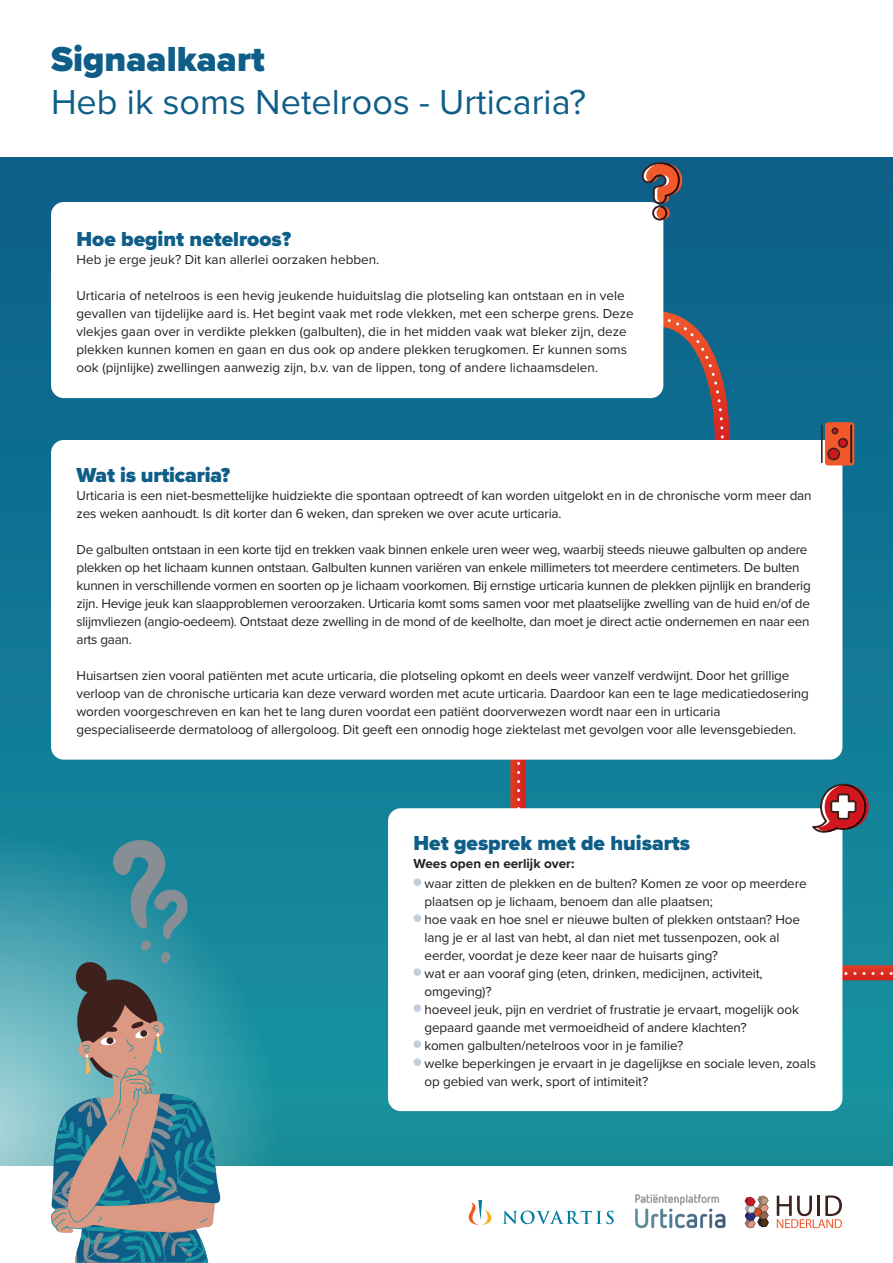
<style>
.page{position:relative;width:893px;height:1263px;background:#fff}
.page>*{position:absolute;margin:0;border:0;box-sizing:border-box;transform-origin:0 0}
.No_Spacing{font:36px "Proxima Nova";color:#0e5e88}
.No_Spacing-2{font:900 36px "Proxima Nova";color:#0e5e88}
.tabel_links{font:900 21px "Proxima Nova";color:#0e5e88}
.No_Spacing-3{font:900 21px "Proxima Nova";color:#0e5e88}
.tabel_links-2{font:13.5px/18px "Proxima Nova";letter-spacing:-.01em;color:#231f20}
.No_Spacing-4{font:13.5px/18px "Proxima Nova";letter-spacing:-.01em;color:#231f20}
.No_Spacing-5{font:700 13.5px "Proxima Nova";color:#231f20}
</style>
<div class="page">
<div style="left:0;top:157px;width:893px;height:1009px;background:linear-gradient(to bottom,#0c5d88,#1897a3)"></div>
<svg style="left:510px;top:760px;width:15px;height:48px"></svg>
<svg style="left:517px;top:760px;width:3px;height:48px"></svg>
<svg style="left:639px;top:303px;width:98px;height:137px;background:#38647c"></svg>
<svg style="left:842px;top:965px;width:51px;height:15px"></svg>
<svg style="left:842px;top:972px;width:51px;height:3px"></svg>
<div style="left:0;top:1093px;width:893px;height:73px;background:#188e99"></div>
<svg style="left:0;top:830px;width:280px;height:336px;background:#3b9dab"></svg>
<div style="left:51px;top:202px;width:612px;height:196px;background:#fff;border-radius:13px"></div>
<div style="left:51px;top:440px;width:791px;height:320px;background:#fff;border-radius:13px"></div>
<div style="left:388px;top:808px;width:454px;height:303px;background:#fff;border-radius:13px"></div>
<div style="left:414px;top:878px;width:7px;height:8px;background:#c4cfde;border-radius:50%"></div>
<div style="left:414px;top:914px;width:7px;height:8px;background:#c4cfde;border-radius:50%"></div>
<div style="left:414px;top:968px;width:7px;height:8px;background:#c4cfde;border-radius:50%"></div>
<div style="left:414px;top:1004px;width:7px;height:8px;background:#c4cfde;border-radius:50%"></div>
<div style="left:414px;top:1040px;width:7px;height:8px;background:#c4cfde;border-radius:50%"></div>
<div style="left:414px;top:1058px;width:7px;height:8px;background:#c4cfde;border-radius:50%"></div>
<svg style="left:812px;top:784px;width:57px;height:53px"></svg>
<hr style="left:821px;top:425px;width:2px;height:38px;background:#3e211d">
<svg style="left:825px;top:422px;width:29px;height:43px"></svg>
<svg style="left:642px;top:162px;width:40px;height:59px;background:#816969"></svg>
<svg style="left:51px;top:838px;width:173px;height:425px;background:#588e97"></svg>
<img style="left:635px;top:1194px;width:91px;height:35px">
<svg style="left:777px;top:1195px;width:65px;height:33px"></svg>
<svg style="left:744px;top:1195px;width:25px;height:33px"></svg>
<svg style="left:503px;top:1210px;width:111px;height:14px"></svg>
<svg style="left:468px;top:1200px;width:24px;height:24px"></svg>
<p class="No_Spacing-2" style="left:51px;top:32px;width:215px">Signaalkaart</p>
<p class="No_Spacing" style="left:51px;top:81px;width:536px">Heb ik soms Netelroos - Urticaria?</p>
<p class="No_Spacing-3" style="left:77px;top:223px;width:216px">Hoe begint netelroos?</p>
<p class="No_Spacing-4" style="left:77px;top:250px;width:304px">Heb je erge jeuk? Dit kan allerlei oorzaken hebben.</p>
<p class="No_Spacing-4" style="left:77px;top:286px;width:559px">Urticaria of netelroos is een hevig jeukende huiduitslag die plotseling kan ontstaan en in vele gevallen van tijdelijke aard is. Het begint vaak met rode vlekken, met een scherpe grens. Deze vlekjes gaan over in verdikte plekken (galbulten), die in het midden vaak wat bleker zijn, deze plekken kunnen komen en gaan en dus ook op andere plekken terugkomen. Er kunnen soms ook (pijnlijke) zwellingen aanwezig zijn, b.v. van de lippen, tong of andere lichaamsdelen.</p>
<p class="tabel_links" style="left:77px;top:459px;width:155px">Wat is urticaria?</p>
<p class="tabel_links-2" style="left:77px;top:487px;width:737px">Urticaria is een niet-besmettelijke huidziekte die spontaan optreedt of kan worden uitgelokt en in de chronische vorm meer dan zes weken aanhoudt. Is dit korter dan 6 weken, dan spreken we over acute urticaria.</p>
<p class="tabel_links-2" style="left:77px;top:541px;width:736px">De galbulten ontstaan in een korte tijd en trekken vaak binnen enkele uren weer weg, waarbij steeds nieuwe galbulten op andere plekken op het lichaam kunnen ontstaan. Galbulten kunnen variëren van enkele millimeters tot meerdere centimeters. De bulten kunnen in verschillende vormen en soorten op je lichaam voorkomen. Bij ernstige urticaria kunnen de plekken pijnlijk en branderig zijn. Hevige jeuk kan slaapproblemen veroorzaken. Urticaria komt soms samen voor met plaatselijke zwelling van de huid en/of de slijmvliezen (angio-oedeem). Ontstaat deze zwelling in de mond of de keelholte, dan moet je direct actie ondernemen en naar een arts gaan.</p>
<p class="tabel_links-2" style="left:77px;top:667px;width:734px">Huisartsen zien vooral patiënten met acute urticaria, die plotseling opkomt en deels weer vanzelf verdwijnt. Door het grillige verloop van de chronische urticaria kan deze verward worden met acute urticaria. Daardoor kan een te lage medicatiedosering worden voorgeschreven en kan het te lang duren voordat een patiënt doorverwezen wordt naar een in urticaria gespecialiseerde dermatoloog of allergoloog. Dit geeft een onnodig hoge ziektelast met gevolgen voor alle levensgebieden.</p>
<p class="tabel_links" style="left:414px;top:828px;width:278px">Het gesprek met de huisarts</p>
<p class="No_Spacing-5" style="left:414px;top:854px;width:162px">Wees open en eerlijk over:</p>
<p class="No_Spacing-4" style="left:425px;top:875px;width:384px">waar zitten de plekken en de bulten? Komen ze voor op meerdere plaatsen op je lichaam, benoem dan alle plaatsen;</p>
<p class="No_Spacing-4" style="left:425px;top:911px;width:377px">hoe vaak en hoe snel er nieuwe bulten of plekken ontstaan? Hoe lang je er al last van hebt, al dan niet met tussenpozen, ook al eerder, voordat je deze keer naar de huisarts ging?</p>
<p class="No_Spacing-4" style="left:425px;top:965px;width:340px">wat er aan vooraf ging (eten, drinken, medicijnen, activiteit, omgeving)?</p>
<p class="No_Spacing-4" style="left:425px;top:1001px;width:376px">hoeveel jeuk, pijn en verdriet of frustratie je ervaart, mogelijk ook gepaard gaande met vermoeidheid of andere klachten?</p>
<p class="No_Spacing-4" style="left:425px;top:1037px;width:260px">komen galbulten/netelroos voor in je familie?</p>
<p class="No_Spacing-4" style="left:425px;top:1055px;width:393px">welke beperkingen je ervaart in je dagelijkse en sociale leven, zoals op gebied van werk, sport of intimiteit?</p>
</div>
